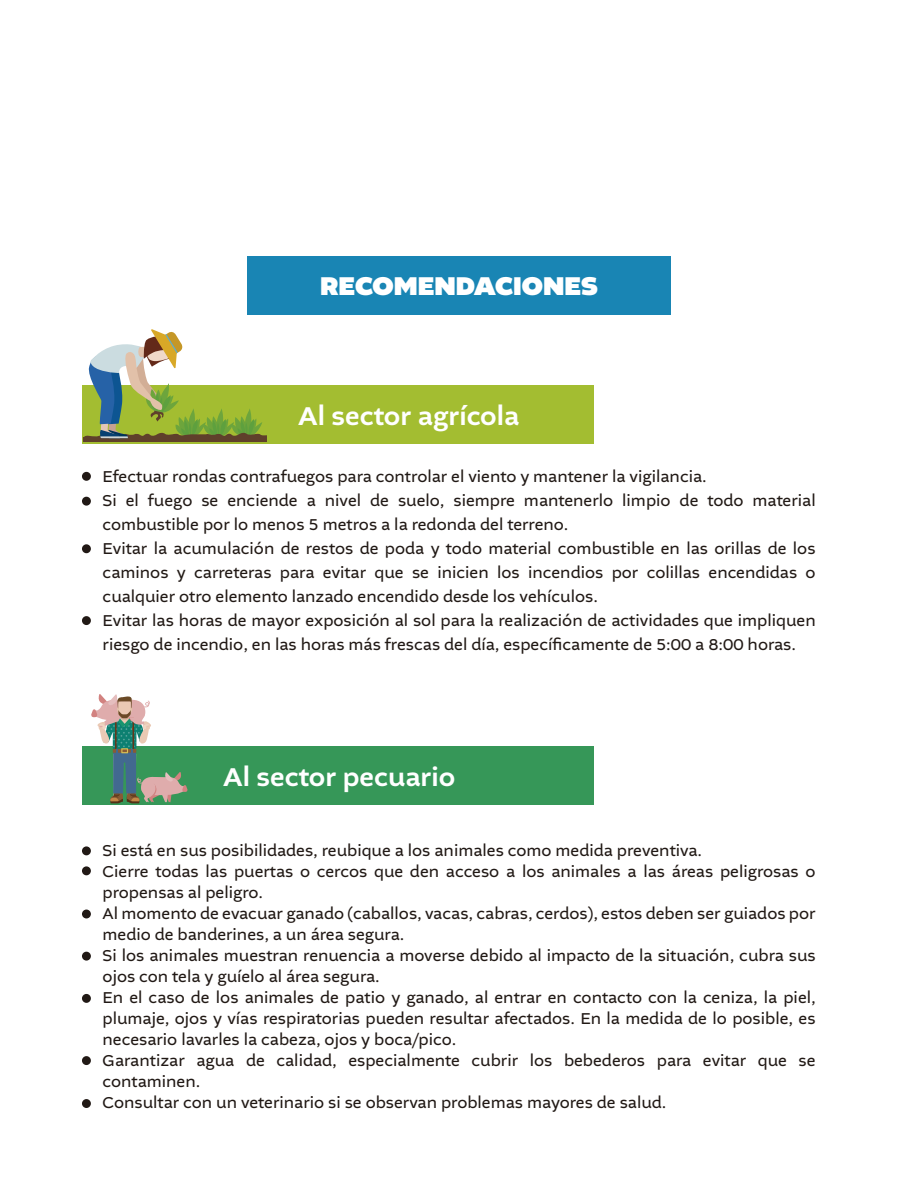
<style>
.page{position:relative;width:918px;height:1188px;background:#fff}
.page>*{position:absolute;margin:0;border:0;box-sizing:border-box;transform-origin:0 0}
.t1{font:500 27px "Altivo";color:#fff}
.t2{font:900 27px "Altivo";color:#fff}
.t3{font:16.5px/21px "Altivo";color:#211915}
</style>
<div class="page">
<div style="left:82px;top:472px;width:9px;height:9px;background:#211915;border-radius:50%"></div>
<div style="left:82px;top:544px;width:9px;height:9px;background:#211915;border-radius:50%"></div>
<div style="left:82px;top:497px;width:9px;height:9px;background:#211915;border-radius:50%"></div>
<div style="left:82px;top:616px;width:9px;height:9px;background:#211915;border-radius:50%"></div>
<div style="left:82px;top:846px;width:9px;height:9px;background:#211915;border-radius:50%"></div>
<div style="left:82px;top:866px;width:9px;height:9px;background:#211915;border-radius:50%"></div>
<div style="left:82px;top:910px;width:9px;height:8px;background:#211915;border-radius:50%"></div>
<div style="left:82px;top:952px;width:9px;height:9px;background:#211915;border-radius:50%"></div>
<div style="left:82px;top:994px;width:9px;height:9px;background:#211915;border-radius:50%"></div>
<div style="left:82px;top:1056px;width:9px;height:9px;background:#211915;border-radius:50%"></div>
<div style="left:82px;top:1099px;width:9px;height:9px;background:#211915;border-radius:50%"></div>
<div style="left:82px;top:386px;width:511px;height:58px;background:#a3bd31"></div>
<div style="left:82px;top:747px;width:511px;height:58px;background:#369758"></div>
<div style="left:247px;top:256px;width:424px;height:59px;background:#1985b4"></div>
<div style="left:84px;top:437px;width:183px;height:5px;background:#5f402b"></div>
<svg style="left:84px;top:329px;width:183px;height:110px"></svg>
<svg style="left:91px;top:694px;width:97px;height:109px"></svg>
<h1 class="t2" style="left:320px;top:268px;width:279px">RECOMENDACIONES</h1>
<h1 class="t1" style="left:298px;top:398px;width:223px">Al sector agrícola</h1>
<p class="t3" style="left:103px;top:465px;width:715px;line-height:24px">Efectuar rondas contrafuegos para controlar el viento y mantener la vigilancia.<br>Si el fuego se enciende a nivel de suelo, siempre mantenerlo limpio de todo material combustible por lo menos 5 metros a la redonda del terreno.<br>Evitar la acumulación de restos de poda y todo material combustible en las orillas de los caminos y carreteras para evitar que se inicien los incendios por colillas encendidas o cualquier otro elemento lanzado encendido desde los vehículos.<br>Evitar las horas de mayor exposición al sol para la realización de actividades que impliquen riesgo de incendio, en las horas más frescas del día, específicamente de 5:00 a 8:00 horas.</p>
<h1 class="t1" style="left:223px;top:759px;width:234px">Al sector pecuario</h1>
<p class="t3" style="left:103px;top:841px;width:715px">Si está en sus posibilidades, reubique a los animales como medida preventiva.<br>Cierre todas las puertas o cercos que den acceso a los animales a las áreas peligrosas o propensas al peligro.<br>Al momento de evacuar ganado (caballos, vacas, cabras, cerdos), estos deben ser guiados por medio de banderines, a un área segura.<br>Si los animales muestran renuencia a moverse debido al impacto de la situación, cubra sus ojos con tela y guíelo al área segura.<br>En el caso de los animales de patio y ganado, al entrar en contacto con la ceniza, la piel, plumaje, ojos y vías respiratorias pueden resultar afectados. En la medida de lo posible, es necesario lavarles la cabeza, ojos y boca/pico.<br>Garantizar agua de calidad, especialmente cubrir los bebederos para evitar que se contaminen.<br>Consultar con un veterinario si se observan problemas mayores de salud.</p>
</div>
